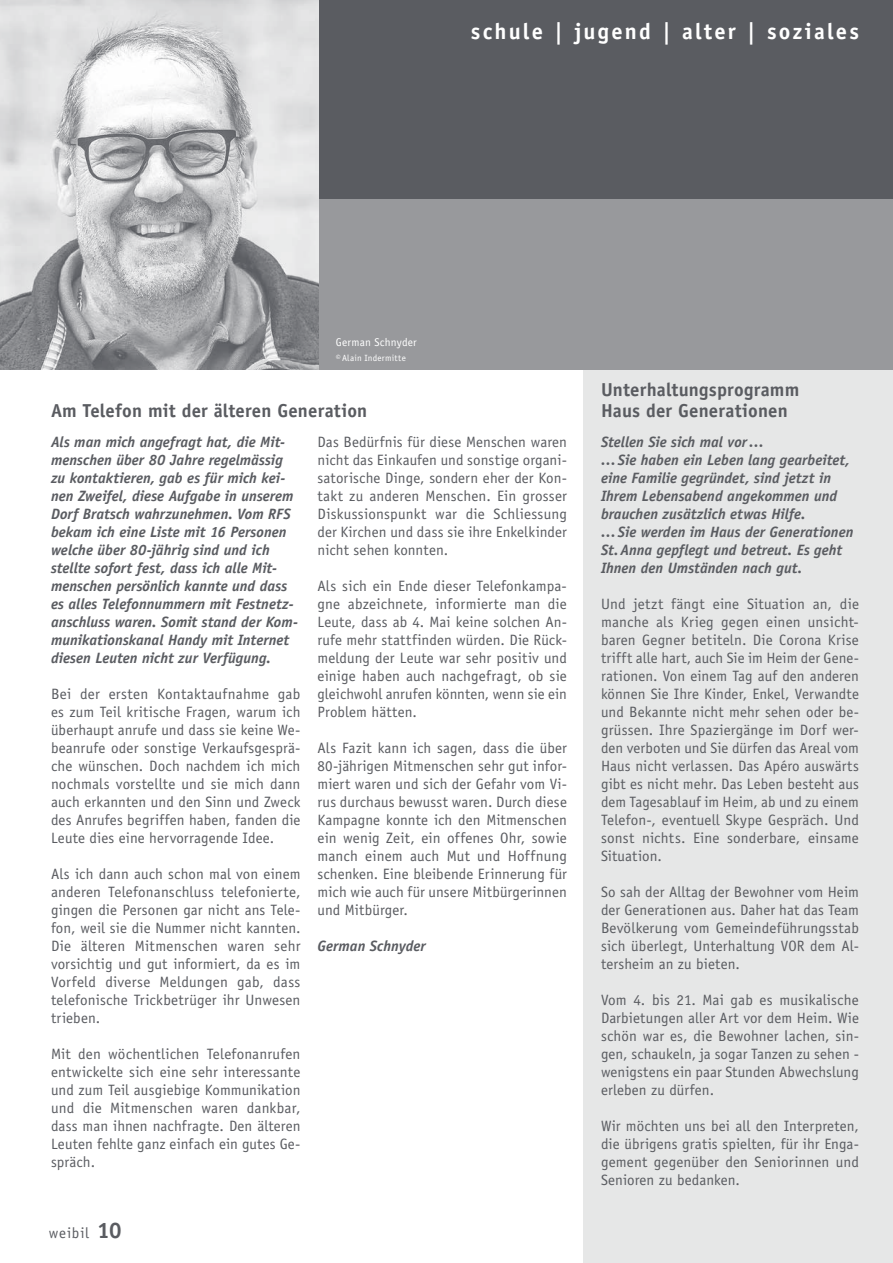
<style>
.page{position:relative;width:893px;height:1263px;background:#fff}
.page>*{position:absolute;margin:0;border:0;box-sizing:border-box;transform-origin:0 0}
.t1{font:700 22.5px "Officina Sans";letter-spacing:.095em;color:#fff}
.t2{font:700 18.75px/21px "Officina Sans";letter-spacing:.01em;color:#5a5c61}
.t3{font:15px/18px "Officina Sans";letter-spacing:.005em;color:#5a5c61;text-align:justify}
.t4{font:italic 700 15px/18px "Officina Sans";color:#5a5c61}
.t5{font:11.25px "Officina Sans";letter-spacing:.02em;color:#fff}
.t6{font:9px "Officina Sans";letter-spacing:.025em;color:#fff}
.s1{font-weight:700;font-size:22.5px}
</style>
<div class="page">
<div style="left:0;top:0;width:893px;height:370px;background:#5a5c61"></div>
<div style="left:319px;top:200px;width:574px;height:170px;background:#98999c"></div>
<hr style="left:892px;top:200px;width:1px;height:170px;background:#fff">
<div style="left:584px;top:370px;width:309px;height:893px;background:#e6e7e7"></div>
<img style="left:0;top:0;width:319px;height:370px">
<h1 class="t1" style="left:471px;top:17px;width:390px">schule | jugend | alter | soziales</h1>
<p class="t5" style="left:336px;top:336px;width:82px">German Schnyder</p>
<p class="t6" style="left:336px;top:353px;width:71px">©Alain Indermitte</p>
<p class="t2" style="left:51px;top:400px;width:318px">Am Telefon mit der älteren Generation</p>
<p class="t2" style="left:601px;top:379px;width:200px">Unterhaltungsprogramm<br>Haus der Generationen</p>
<p class="t4" style="left:51px;top:432px;width:248px">Als man mich angefragt hat, die Mit&shy;menschen über 80 Jahre regelmässig zu kontaktieren, gab es für mich kei&shy;nen Zweifel, diese Aufgabe in unserem Dorf Bratsch wahrzunehmen. Vom RFS bekam ich eine Liste mit 16 Personen welche über 80-jährig sind und ich stellte sofort fest, dass ich alle Mit&shy;menschen persönlich kannte und dass es alles Telefonnummern mit Festnetz&shy;anschluss waren. Somit stand der Kom&shy;munikationskanal Handy mit Internet diesen Leuten nicht zur Verfügung.</p>
<p class="t3" style="left:51px;top:684px;width:251px">Bei der ersten Kontaktaufnahme gab es zum Teil kritische Fragen, warum ich überhaupt anrufe und dass sie keine We&shy;beanrufe oder sonstige Verkaufsgesprä&shy;che wünschen. Doch nachdem ich mich nochmals vorstellte und sie mich dann auch erkannten und den Sinn und Zweck des Anrufes begriffen haben, fanden die Leute dies eine hervorragende Idee.</p>
<p class="t3" style="left:51px;top:864px;width:251px">Als ich dann auch schon mal von einem anderen Telefonanschluss telefonierte, gingen die Personen gar nicht ans Tele&shy;fon, weil sie die Nummer nicht kannten.<br>Die älteren Mitmenschen waren sehr vorsichtig und gut informiert, da es im Vorfeld diverse Meldungen gab, dass telefonische Trickbetrüger ihr Unwesen trieben.</p>
<p class="t3" style="left:51px;top:1044px;width:251px">Mit den wöchentlichen Telefonanrufen entwickelte sich eine sehr interessante und zum Teil ausgiebige Kommunikation und die Mitmenschen waren dankbar, dass man ihnen nachfragte. Den älteren Leuten fehlte ganz einfach ein gutes Ge&shy;spräch.</p>
<p class="t3" style="left:317px;top:432px;width:251px">Das Bedürfnis für diese Menschen waren nicht das Einkaufen und sonstige organi&shy;satorische Dinge, sondern eher der Kon&shy;takt zu anderen Menschen. Ein grosser Diskussionspunkt war die Schliessung der Kirchen und dass sie ihre Enkelkinder nicht sehen konnten.</p>
<p class="t3" style="left:317px;top:576px;width:251px">Als sich ein Ende dieser Telefonkampa&shy;gne abzeichnete, informierte man die Leute, dass ab 4. Mai keine solchen An&shy;rufe mehr stattfinden würden. Die Rück&shy;meldung der Leute war sehr positiv und einige haben auch nachgefragt, ob sie gleichwohl anrufen könnten, wenn sie ein Problem hätten.</p>
<p class="t3" style="left:317px;top:738px;width:251px">Als Fazit kann ich sagen, dass die über 80-jährigen Mitmenschen sehr gut infor&shy;miert waren und sich der Gefahr vom Vi&shy;rus durchaus bewusst waren. Durch diese Kampagne konnte ich den Mitmenschen ein wenig Zeit, ein offenes Ohr, sowie manch einem auch Mut und Hoffnung schenken. Eine bleibende Erinnerung für mich wie auch für unsere Mitbürgerinnen und Mitbürger.</p>
<p class="t4" style="left:317px;top:936px;width:110px">German Schnyder</p>
<p class="t3" style="left:49px;top:1224px;width:74px">weibil <span class="s1">10</span></p>
<p class="t4" style="left:601px;top:432px;width:254px">Stellen Sie sich mal vor…<br>…Sie haben ein Leben lang gearbeitet, eine Familie gegründet, sind jetzt in Ihrem Lebensabend angekommen und brauchen zusätzlich etwas Hilfe.<br>…Sie werden im Haus der Generationen St.Anna gepflegt und betreut. Es geht Ihnen den Umständen nach gut.</p>
<p class="t3" style="left:601px;top:594px;width:260px">Und jetzt fängt eine Situation an, die manche als Krieg gegen einen unsicht&shy;baren Gegner betiteln. Die Corona Krise trifft alle hart, auch Sie im Heim der Gene&shy;rationen. Von einem Tag auf den anderen können Sie Ihre Kinder, Enkel, Verwandte und Bekannte nicht mehr sehen oder be&shy;grüssen. Ihre Spaziergänge im Dorf wer&shy;den verboten und Sie dürfen das Areal vom Haus nicht verlassen. Das Apéro auswärts gibt es nicht mehr. Das Leben besteht aus dem Tagesablauf im Heim, ab und zu einem Telefon-, eventuell Skype Gespräch. Und sonst nichts. Eine sonderbare, einsame Situation.</p>
<p class="t3" style="left:601px;top:882px;width:259px">So sah der Alltag der Bewohner vom Heim der Generationen aus. Daher hat das Team Bevölkerung vom Gemeindeführungsstab sich überlegt, Unterhaltung VOR dem Al&shy;tersheim an zu bieten.</p>
<p class="t3" style="left:601px;top:990px;width:259px">Vom 4. bis 21. Mai gab es musikalische Darbietungen aller Art vor dem Heim. Wie schön war es, die Bewohner lachen, sin&shy;gen, schaukeln, ja sogar Tanzen zu sehen - wenigstens ein paar Stunden Abwechslung erleben zu dürfen.</p>
<p class="t3" style="left:601px;top:1116px;width:259px">Wir möchten uns bei all den Interpreten, die übrigens gratis spielten, für ihr Enga&shy;gement gegenüber den Seniorinnen und Senioren zu bedanken.</p>
</div>
